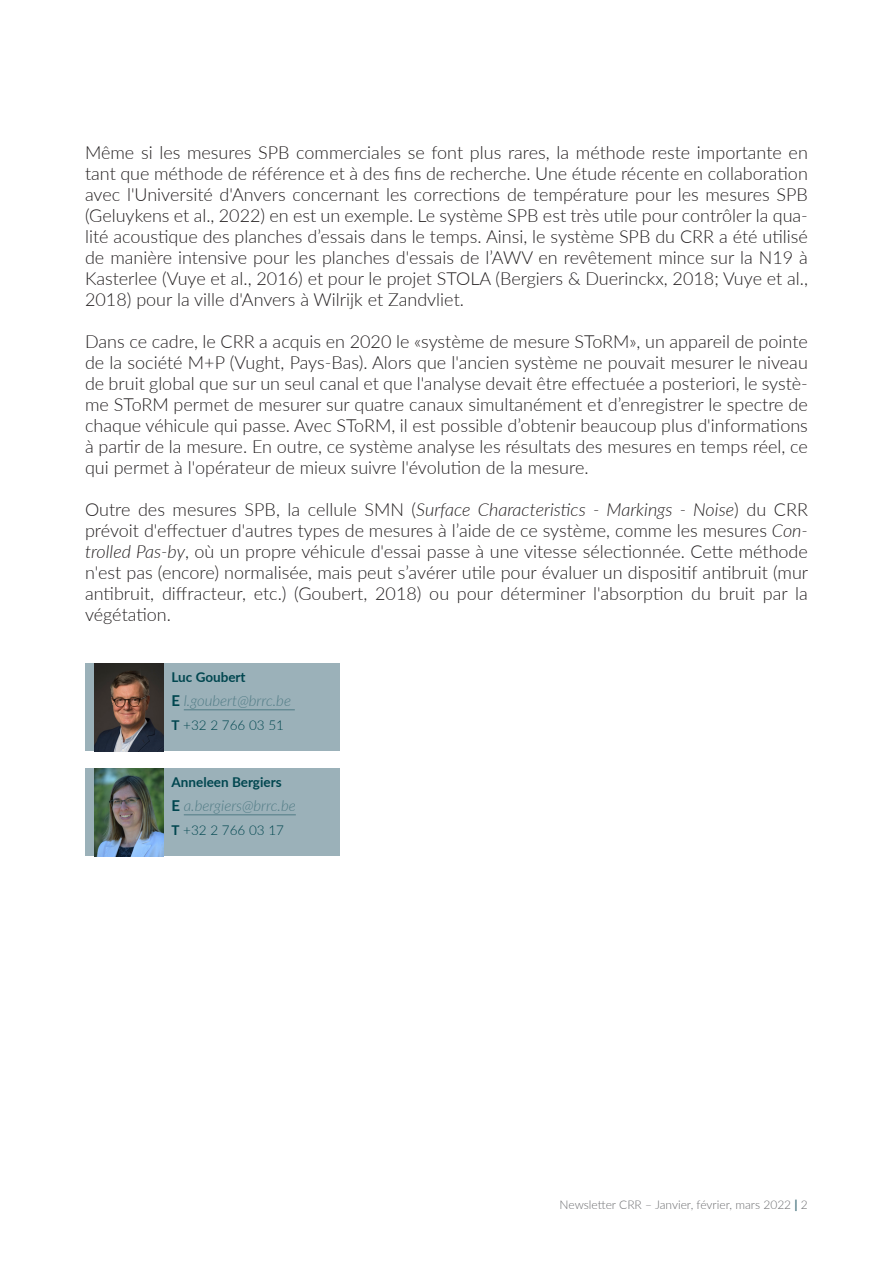
<style>
.page{position:relative;width:893px;height:1263px;background:#fff}
.page>*{position:absolute;margin:0;border:0;box-sizing:border-box;transform-origin:0 0}
.texte{font:300 18px/21px "Lato";color:#231f20;text-align:justify}
.Contact{font:italic 300 15px "Lato";color:#507b85}
.Contact-2{font:700 13.5px "Lato";color:#00464f}
.Contact-3{font:300 13.5px "Lato";color:#00464f}
.t1{font:300 12px "Lato";color:#6c6d70}
.s1{font-style:italic}
.s2{font-weight:700;font-style:normal;color:#00464f}
.s3{font-weight:700}
.s4{font-weight:800;color:#507b85}
</style>
<div class="page">
<div style="left:85px;top:663px;width:254px;height:88px;background:#9bb1b9"></div>
<hr style="left:184px;top:709px;width:111px;height:1px;background:#507b85">
<img style="left:94px;top:663px;width:69px;height:88px">
<div style="left:85px;top:768px;width:254px;height:88px;background:#9bb1b9"></div>
<hr style="left:184px;top:814px;width:112px;height:1px;background:#507b85">
<img style="left:94px;top:768px;width:69px;height:88px">
<p class="texte" style="left:85px;top:141px;width:724px">Même si les mesures SPB commerciales se font plus rares, la méthode reste importante en tant que méthode de référence et à des fins de recherche. Une étude récente en collaboration avec l'Université d'Anvers concernant les corrections de température pour les mesures SPB (Geluykens et al., 2022) en est un exemple. Le système SPB est très utile pour contrôler la qua&shy;lité acoustique des planches d’essais dans le temps. Ainsi, le système SPB du CRR a été utilisé de manière intensive pour les planches d'essais de l’AWV en revêtement mince sur la N19 à Kasterlee (Vuye et al., 2016) et pour le projet STOLA (Bergiers &amp; Duerinckx, 2018; Vuye et al., 2018) pour la ville d'Anvers à Wilrijk et Zandvliet.</p>
<p class="texte" style="left:85px;top:330px;width:724px">Dans ce cadre, le CRR a acquis en 2020 le «système de mesure SToRM», un appareil de pointe de la société M+P (Vught, Pays-Bas). Alors que l'ancien système ne pouvait mesurer le niveau de bruit global que sur un seul canal et que l'analyse devait être effectuée a posteriori, le systè&shy;me SToRM permet de mesurer sur quatre canaux simultanément et d’enregistrer le spectre de chaque véhicule qui passe. Avec SToRM, il est possible d’obtenir beaucoup plus d'informations à partir de la mesure. En outre, ce système analyse les résultats des mesures en temps réel, ce qui permet à l'opérateur de mieux suivre l'évolution de la mesure.</p>
<p class="texte" style="left:85px;top:498px;width:725px">Outre des mesures SPB, la cellule SMN (<span class="s1">Surface Characteristics - Markings - Noise</span>) du CRR prévoit d'effectuer d'autres types de mesures à l’aide de ce système, comme les mesures <span class="s1">Con&shy;trolled Pas-by</span>, où un propre véhicule d'essai passe à une vitesse sélectionnée. Cette méthode n'est pas (encore) normalisée, mais peut s’avérer utile pour évaluer un dispositif antibruit (mur antibruit, diffracteur, etc.) (Goubert, 2018) ou pour déterminer l'absorption du bruit par la végétation.</p>
<p class="Contact-2" style="left:172px;top:668px;width:76px">Luc Goubert</p>
<p class="Contact" style="left:172px;top:690px;width:121px"><span class="s2">E</span> l.goubert@brrc.be</p>
<p class="Contact-3" style="left:172px;top:716px;width:114px"><span class="s3">T</span> +32 2 766 03 51</p>
<p class="Contact-2" style="left:172px;top:773px;width:112px">Anneleen Bergiers</p>
<p class="Contact" style="left:172px;top:795px;width:126px"><span class="s2">E</span> a.bergiers@brrc.be</p>
<p class="Contact-3" style="left:172px;top:821px;width:114px"><span class="s3">T</span> +32 2 766 03 17</p>
<p class="t1" style="left:560px;top:1196px;width:250px">Newsletter CRR – Janvier, février, mars 2022 <span class="s4">|</span> 2</p>
</div>
